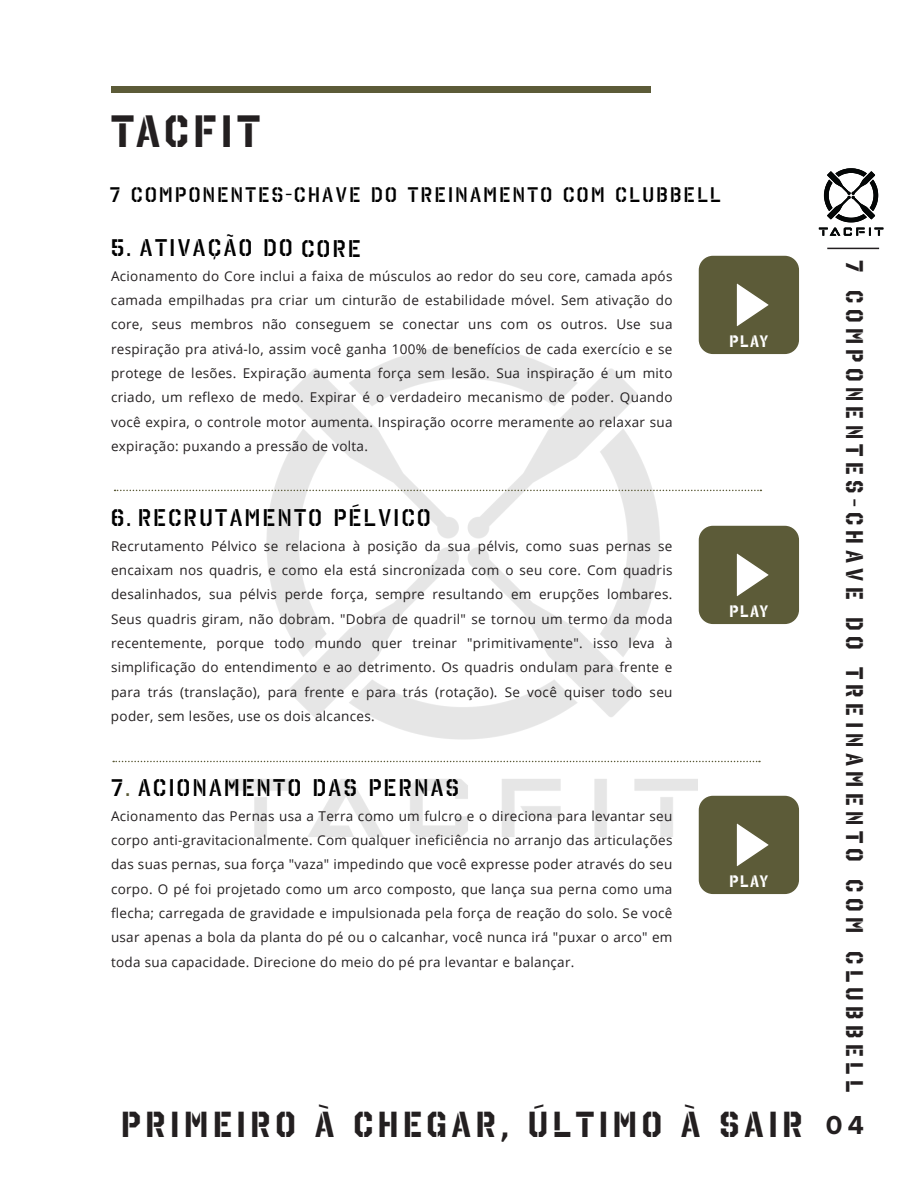
<style>
.page{position:relative;width:918px;height:1188px;background:#fff}
.page>*{position:absolute;margin:0;border:0;box-sizing:border-box;transform-origin:0 0}
.t1{font:700 45px "Octin Stencil";letter-spacing:.1em;color:#231f20}
.t2{font:700 36px "Octin Stencil";letter-spacing:.125em;color:#231f20}
.t3{font:700 27px "Proxima Nova";color:#231f20}
.t4{font:24px "Octin Stencil Sb";letter-spacing:.1em;color:#000}
.t5{font:700 24px "Octin Stencil";letter-spacing:.225em;color:#231f20}
.t6{font:21px "Octin Stencil Sb";letter-spacing:.115em;color:#000}
.t7{font:700 16.5px "Octin Stencil";letter-spacing:.1em;color:#fff}
.t8{font:13.5px/24.3px "Open Sans";letter-spacing:.02em;color:#231f20;text-align:justify}
.s1{font-style:inherit}
.s2{color:#5c5b38}
</style>
<div class="page">
<div style="left:111px;top:86px;width:540px;height:7px;background:#5c5b38"></div>
<img style="left:157px;top:294px;width:605px;height:601px">
<img style="left:818px;top:168px;width:66px;height:68px">
<hr style="left:827px;top:248px;width:52px;height:1px;background:#231f20">
<div style="left:700px;top:257px;width:98px;height:96px;background:#5c5b38;border-radius:13px"></div>
<div style="left:699px;top:256px;width:100px;height:98px;border:2px solid #5c5b38;border-radius:13px"></div>
<svg style="left:736px;top:283px;width:33px;height:44px"></svg>
<div style="left:700px;top:527px;width:98px;height:96px;background:#5c5b38;border-radius:13px"></div>
<div style="left:699px;top:526px;width:100px;height:98px;border:2px solid #5c5b38;border-radius:13px"></div>
<svg style="left:736px;top:553px;width:33px;height:44px"></svg>
<div style="left:700px;top:797px;width:98px;height:96px;background:#5c5b38;border-radius:13px"></div>
<div style="left:699px;top:796px;width:100px;height:98px;border:2px solid #5c5b38;border-radius:13px"></div>
<svg style="left:736px;top:823px;width:33px;height:44px"></svg>
<svg style="left:115px;top:490px;width:646px;height:1px"></svg>
<svg style="left:113px;top:761px;width:647px;height:1px"></svg>
<h1 class="t1" style="left:111px;top:105px;width:151px">Tacfit</h1>
<h3 class="t6" style="left:110px;top:183px;width:613px">7 COMPONENTES-CHAVE DO TREINAMENTO COM CLUBBELL</h3>
<h3 class="t4" style="left:264px;top:235px;width:99px">DO CORE</h3>
<h3 class="t4" style="left:111px;top:234px;width:143px"><span class="s1">5.</span> ATIVAÇÃO</h3>
<p class="t8" style="left:111px;top:263px;width:563px">A<span class="s1">cionamento do</span> C<span class="s1">ore</span> inclui a faixa de músculos ao redor do seu core, camada após camada empilhadas pra criar um cinturão de estabilidade móvel. Sem ativação do core, seus membros não conseguem se conectar uns com os outros. Use sua respiração pra ativá-lo, assim você ganha 100% de benefícios de cada exercício e se protege de lesões. Expiração aumenta força sem lesão. Sua inspiração é um mito criado, um reflexo de medo. Expirar é o verdadeiro mecanismo de poder. Quando você expira, o controle motor aumenta. <span class="s1">I</span>nspiração ocorre meramente ao relaxar sua expiração: puxando a pressão de volta.</p>
<p class="t7" style="left:729px;top:332px;width:41px">PLAY</p>
<h3 class="t4" style="left:111px;top:504px;width:321px"><span class="s1">6.</span> RECRUTAMENTO PÉLVICO</h3>
<p class="t8" style="left:111px;top:533px;width:563px">R<span class="s1">ecrutamento</span> P<span class="s1">élvico</span> se relaciona à posição da sua pélvis, como suas pernas se encaixam nos quadris, e como ela está sincronizada com o seu core. Com quadris desalinhados, sua pélvis perde força, sempre resultando em erupções lombares.<br>Seus quadris giram, não dobram. "Dobra de quadril" se tornou um termo da moda recentemente, porque t<span class="s1">o</span>do mundo quer treinar "primitivamente". <span class="s1">is</span>so leva à simplificação do entendimento e ao detrimento. Os quadris ondulam p<span class="s1">a</span>ra frente e p<span class="s1">a</span>ra trás (translação), p<span class="s1">a</span>ra frente e p<span class="s1">a</span>ra trás (rotação). Se você quiser todo seu poder, sem lesões, use os dois alcances.</p>
<p class="t7" style="left:729px;top:602px;width:41px">PLAY</p>
<h3 class="t4" style="left:111px;top:774px;width:350px"><span class="s1">7</span><span class="s2">.</span> ACIONAMENTO DAS PERNAS</h3>
<p class="t8" style="left:111px;top:803px;width:563px">A<span class="s1">cionamento das</span> P<span class="s1">ernas</span> usa a Terra como um fulcro e o direciona p<span class="s1">a</span>ra levantar seu corpo anti-gravitacionalmente. Com qualquer ineficiência no arranjo das articulações das suas pernas, sua força "vaza" impedindo que você expresse poder através do seu corpo. O pé foi projetado como um arco composto, que lança sua perna como uma flecha; carregada de gravidade e impulsionada pela força de reação do solo. Se você usar apenas a bola da planta do pé ou o calcanhar, você nunca irá "puxar o arco" em toda sua capacidade. Direcione do meio do pé pra levantar e balançar.</p>
<p class="t7" style="left:729px;top:872px;width:41px">PLAY</p>
<h2 class="t2" style="left:121px;top:1104px;width:683px">PRIMEIRO À CHEGAR, ÚLTIMO À SAIR</h2>
<h3 class="t5" style="left:868px;top:260px;width:833px;rotate:90deg">7 componentes-chave do treinamento com CLubbell</h3>
<h3 class="t3" style="left:826px;top:1105px;width:40px">04</h3>
</div>
